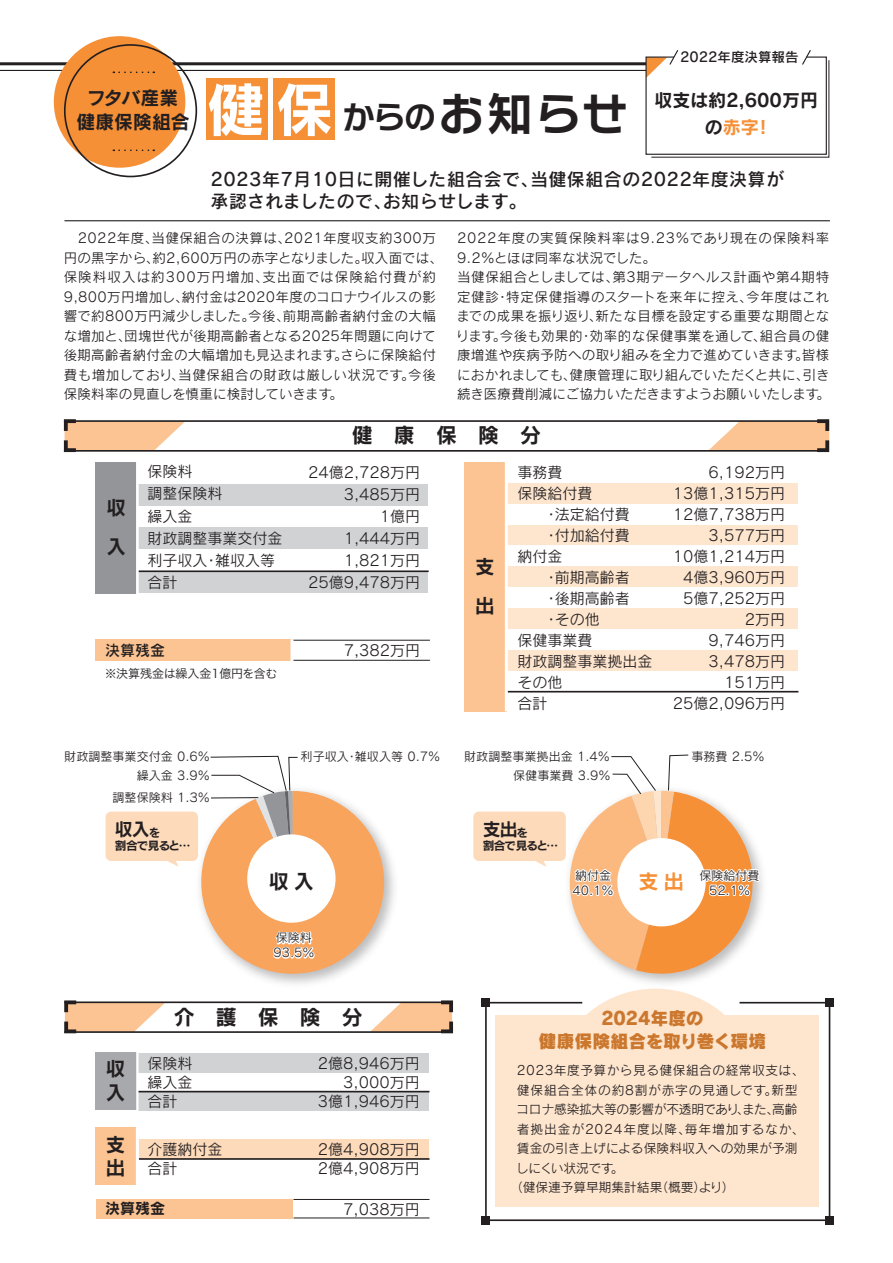
<style>
.page{position:relative;width:893px;height:1263px;background:#fff}
.page>*{position:absolute;margin:0;border:0;box-sizing:border-box;transform-origin:0 0}
.t1{font:46.35px "Rodin NTLG Pro B";color:#231f20}
.t2{font:21px "Rodin Pro N B";letter-spacing:1em;color:#231f20}
.t3{font:20.1px "Rodin Pro N B";color:#f69037}
.t4{font:20.1px "Rodin Pro N B";color:#231f20}
.t5{font:19.5px/39px "Rodin Pro N B";color:#231f20}
.t6{font:18.9px/23.5px "Rodin Pro B";color:#231f20;text-align:center}
.t7{font:18px/22.5px "Rodin Pro DB";letter-spacing:.025em;color:#231f20}
.t8{font:18px/22.5px "Rodin Pro EB";letter-spacing:-.015em;color:#cb772d;text-align:center}
.t9{font:18px/27px "Rodin Pro B";color:#231f20;text-align:center}
.t10{font:17.85px "Rodin Pro N B";color:#231f20}
.t11{font:15px/21px "Rodin Pro N M";color:#231f20}
.t12{font:15px "Rodin Pro N DB";color:#231f20}
.t13{font:15px "Rodin Pro N B";color:#231f20}
.t14{font:13.5px/19.5px "Rodin Pro N M";letter-spacing:.025em;color:#231f20}
.t15{font:13.5px "Rodin Pro N DB";color:#231f20}
.t16{font:12.75px "Rodin Pro N M";letter-spacing:.01em;color:#231f20}
.t17{font:12.75px "Rodin Pro N M";letter-spacing:-.02em;color:#231f20}
.t18{font:12.75px "Rodin Pro N M";letter-spacing:.035em;color:#231f20}
.t19{font:12.75px "Rodin Pro N M";letter-spacing:.065em;color:#231f20}
.t20{font:12.75px "Rodin Pro N M";letter-spacing:.06em;color:#231f20}
.t21{font:12.75px "Rodin Pro N M";letter-spacing:-.045em;color:#231f20}
.t22{font:12px/15px "Rodin Pro N M";color:#231f20}
.t23{font:12px "Hira Kaku Pro W3";color:#231f20}
.t24{font:11.7px "Rodin Pro N B";letter-spacing:-.07em;color:#231f20}
.s1{font-size:58.65px;color:#fff}
.s2{font-size:32.4px}
.s3{color:#f69037}
.s4{font-size:11.7px}
</style>
<div class="page">
<div style="left:206px;top:78px;width:62px;height:62px;background:#f69037"></div>
<div style="left:273px;top:78px;width:62px;height:62px;background:#f69037"></div>
<hr style="left:0;top:62px;width:646px;height:3px;background:#231f20">
<hr style="left:0;top:70px;width:646px;height:1px;background:#231f20">
<div style="left:506px;top:483px;width:292px;height:21px;background:#fee5ce"></div>
<div style="left:506px;top:525px;width:292px;height:20px;background:#fee5ce"></div>
<div style="left:506px;top:566px;width:292px;height:21px;background:#fee5ce"></div>
<div style="left:506px;top:608px;width:292px;height:21px;background:#fee5ce"></div>
<div style="left:506px;top:650px;width:292px;height:21px;background:#fee5ce"></div>
<div style="left:137px;top:484px;width:291px;height:22px;background:#d1d2d4"></div>
<div style="left:137px;top:527px;width:291px;height:22px;background:#d1d2d4"></div>
<div style="left:95px;top:462px;width:42px;height:131px;background:#939598"></div>
<div style="left:464px;top:462px;width:42px;height:249px;background:#fcc492"></div>
<hr style="left:506px;top:691px;width:292px;height:1px;background:#231f20">
<div style="left:95px;top:639px;width:197px;height:21px;background:#fcc492"></div>
<hr style="left:292px;top:640px;width:138px;height:1px;background:#231f20">
<hr style="left:292px;top:660px;width:138px;height:1px;background:#231f20">
<hr style="left:505px;top:462px;width:3px;height:249px;background:#fff">
<hr style="left:291px;top:639px;width:3px;height:23px;background:#fff">
<div style="left:137px;top:571px;width:291px;height:22px;background:#d1d2d4"></div>
<div style="left:137px;top:1139px;width:292px;height:19px;background:#fddaba"></div>
<div style="left:95px;top:1127px;width:42px;height:58px;background:#fcc492"></div>
<hr style="left:139px;top:1158px;width:290px;height:2px;background:#231f20">
<div style="left:137px;top:1091px;width:292px;height:20px;background:#d1d2d4"></div>
<div style="left:137px;top:1053px;width:292px;height:19px;background:#d1d2d4"></div>
<div style="left:95px;top:1053px;width:42px;height:57px;background:#a8a9ad"></div>
<hr style="left:137px;top:1091px;width:292px;height:1px;background:#231f20">
<hr style="left:136px;top:1121px;width:3px;height:65px;background:#fff">
<hr style="left:136px;top:1046px;width:3px;height:66px;background:#fff">
<div style="left:96px;top:1199px;width:197px;height:19px;background:#fcc492"></div>
<hr style="left:294px;top:1199px;width:135px;height:1px;background:#231f20">
<hr style="left:294px;top:1218px;width:135px;height:1px;background:#231f20">
<svg style="left:473px;top:754px;width:290px;height:226px"></svg>
<hr style="left:64px;top:220px;width:766px;height:1px;background:#231f20">
<svg style="left:645px;top:50px;width:185px;height:108px"></svg>
<div style="left:54px;top:36px;width:131px;height:132px;background:#f69037;border-radius:50%"></div>
<svg style="left:113px;top:71px;width:41px;height:2px"></svg>
<svg style="left:113px;top:149px;width:41px;height:2px"></svg>
<hr style="left:64px;top:420px;width:765px;height:2px;background:#231f20">
<hr style="left:64px;top:450px;width:765px;height:2px;background:#231f20">
<svg style="left:64px;top:419px;width:121px;height:33px"></svg>
<svg style="left:708px;top:419px;width:121px;height:33px"></svg>
<hr style="left:64px;top:1001px;width:389px;height:2px;background:#231f20">
<hr style="left:64px;top:1031px;width:389px;height:2px;background:#231f20">
<svg style="left:64px;top:1000px;width:102px;height:33px"></svg>
<svg style="left:370px;top:1000px;width:83px;height:33px"></svg>
<hr style="left:485px;top:1003px;width:2px;height:216px;background:#231f20">
<hr style="left:829px;top:1003px;width:1px;height:216px;background:#231f20">
<hr style="left:487px;top:1002px;width:95px;height:1px;background:#231f20">
<hr style="left:739px;top:1002px;width:92px;height:1px;background:#231f20">
<hr style="left:487px;top:1219px;width:343px;height:2px;background:#231f20">
<div style="left:482px;top:998px;width:8px;height:9px;background:#231f20"></div>
<div style="left:482px;top:1216px;width:8px;height:8px;background:#231f20"></div>
<div style="left:825px;top:998px;width:9px;height:9px;background:#231f20"></div>
<div style="left:825px;top:1216px;width:9px;height:8px;background:#231f20"></div>
<div style="left:496px;top:1016px;width:323px;height:191px;background:#fee5ce"></div>
<div style="left:551px;top:988px;width:209px;height:209px;background:#fee5ce;border-radius:50%"></div>
<hr style="left:137px;top:570px;width:292px;height:2px;background:#231f20">
<hr style="left:136px;top:462px;width:3px;height:133px;background:#fff">
<img style="left:254px;top:845px;width:140px;height:139px">
<svg style="left:106px;top:755px;width:278px;height:219px"></svg>
<p class="t6" style="left:77px;top:86px;width:115px">フタバ産業健康保険組合</p>
<p class="t1" style="left:206px;top:82px;width:423px"><span class="s1">健保</span><span class="s2">からの</span>お知らせ</p>
<p class="t15" style="left:680px;top:48px;width:120px">2022年度決算報告</p>
<p class="t9" style="left:654px;top:86px;width:165px">収支は約2,600万円の<span class="s3">赤字！</span></p>
<p class="t7" style="left:211px;top:167px;width:575px">2023年7月10日に開催した組合会で、当健保組合の2022年度決算が承認されましたので、お知らせします。</p>
<p class="t14" style="left:64px;top:228px;width:381px">　2022年度、当健保組合の決算は、2021年度収支約300万円の黒字から、約2,600万円の赤字となりました。収入面では、保険料収入は約300万円増加、支出面では保険給付費が約9,800万円増加し、納付金は2020年度のコロナウイルスの影響で約800万円減少しました。今後、前期高齢者納付金の大幅な増加と、団塊世代が後期高齢者となる2025年問題に向けて後期高齢者納付金の大幅増加も見込まれます。さらに保険給付費も増加しており、当健保組合の財政は厳しい状況です。今後保険料率の見直しを慎重に検討していきます。</p>
<p class="t14" style="left:456px;top:228px;width:376px">2022年度の実質保険料率は9.23％であり現在の保険料率<br>9.2％とほぼ同率な状況でした。<br>当健保組合としましては、第3期データヘルス計画や第４期特定健診・特定保健指導のスタートを来年に控え、今年度はこれまでの成果を振り返り、新たな目標を設定する重要な期間となります。今後も効果的・効率的な保健事業を通して、組合員の健康増進や疾病予防への取り組みを全力で進めていきます。皆様におかれましても、健康管理に取り組んでいただくと共に、引き続き医療費削減にご協力いただきますようお願いいたします。</p>
<p class="t2" style="left:352px;top:421px;width:191px">健康保険分</p>
<p class="t5" style="left:106px;top:487px;width:20px">収入</p>
<p class="t11" style="left:148px;top:460px;width:136px;line-height:22.2px">保険料<br>調整保険料<br>繰入金<br>財政調整事業交付金利子収入・雑収入等合計</p>
<p class="t11" style="left:308px;top:460px;width:114px;line-height:22.2px;text-align:right">24億2,728万円<br>3,485万円<br>1億円<br>1,444万円<br>1,821万円<br>25億9,478万円</p>
<p class="t12" style="left:105px;top:641px;width:61px">決算残金</p>
<p class="t11" style="left:344px;top:639px;width:78px">7,382万円</p>
<p class="t23" style="left:105px;top:663px;width:174px">※決算残金は繰入金1億円を含む</p>
<p class="t5" style="left:475px;top:547px;width:20px">支出</p>
<p class="t11" style="left:517px;top:461px;width:136px">事務費<br>保険給付費<br>　　・法定給付費<br>　　・付加給付費<br>納付金<br>　　・前期高齢者<br>　　・後期高齢者<br>　　・その他<br>保健事業費<br>財政調整事業拠出金その他<br>合計</p>
<p class="t11" style="left:673px;top:461px;width:114px;text-align:right">6,192万円<br>13億1,315万円<br>12億7,738万円<br>3,577万円<br>10億1,214万円<br>4億3,960万円<br>5億7,252万円<br>2万円<br>9,746万円<br>3,478万円<br>151万円<br>25億2,096万円</p>
<p class="t22" style="left:64px;top:747px;width:147px;line-height:18.8px;text-align:right">財政調整事業交付金 0.6%繰入金 3.9%</p>
<p class="t22" style="left:113px;top:789px;width:99px">調整保険料 1.3%</p>
<p class="t10" style="left:115px;top:817px;width:47px">収入<span class="s4">を</span></p>
<p class="t24" style="left:115px;top:838px;width:77px">割合で見ると…</p>
<p class="t22" style="left:301px;top:748px;width:141px">利子収入・雑収入等 0.7%</p>
<p class="t4" style="left:269px;top:868px;width:47px">収入</p>
<p class="t22" style="left:273px;top:930px;width:42px">保険料<br>93.5%</p>
<p class="t22" style="left:464px;top:749px;width:147px">財政調整事業拠出金 1.4%</p>
<p class="t22" style="left:691px;top:748px;width:75px">事務費 2.5%</p>
<p class="t22" style="left:513px;top:767px;width:99px">保健事業費 3.9%</p>
<p class="t10" style="left:483px;top:817px;width:47px">支出<span class="s4">を</span></p>
<p class="t24" style="left:483px;top:838px;width:77px">割合で見ると…</p>
<p class="t22" style="left:572px;top:867px;width:42px">納付金<br>40.1%</p>
<p class="t3" style="left:639px;top:868px;width:47px">支出</p>
<p class="t22" style="left:700px;top:867px;width:61px;text-align:center">保険給付費<br>52.1%</p>
<p class="t2" style="left:174px;top:1003px;width:190px">介護保険分</p>
<p class="t8" style="left:539px;top:1006px;width:229px">2024年度の<br>健康保険組合を取り巻く環境</p>
<p class="t18" style="left:517px;top:1062px;width:289px">2023年度予算から見る健保組合の経常収支は、</p>
<p class="t20" style="left:517px;top:1082px;width:282px">健保組合全体の約8割が赤字の見通しです。新型</p>
<p class="t17" style="left:516px;top:1101px;width:283px">コロナ感染拡大等の影響が不透明であり、また、高齢</p>
<p class="t19" style="left:517px;top:1121px;width:289px">者拠出金が2024年度以降、毎年増加するなか、</p>
<p class="t16" style="left:517px;top:1140px;width:282px">賃金の引き上げによる保険料収入への効果が予測</p>
<p class="t21" style="left:516px;top:1160px;width:109px">しにくい状況です。</p>
<p class="t16" style="left:510px;top:1179px;width:226px">（健保連予算早期集計結果（概要）より）</p>
<p class="t5" style="left:106px;top:1056px;width:20px;line-height:23.4px">収入</p>
<p class="t11" style="left:148px;top:1053px;width:46px;line-height:19.2px;text-align:justify">保険料繰入金合計</p>
<p class="t11" style="left:318px;top:1053px;width:103px;line-height:19.2px;text-align:right">2億8,946万円<br>3,000万円<br>3億1,946万円</p>
<p class="t5" style="left:106px;top:1132px;width:20px;line-height:23.4px">支出</p>
<p class="t11" style="left:148px;top:1139px;width:76px;line-height:19.2px">介護納付金合計</p>
<p class="t11" style="left:318px;top:1139px;width:103px;line-height:19.2px">2億4,908万円<br>2億4,908万円</p>
<p class="t13" style="left:105px;top:1198px;width:61px">決算残金</p>
<p class="t11" style="left:343px;top:1198px;width:78px">7,038万円</p>
</div>
